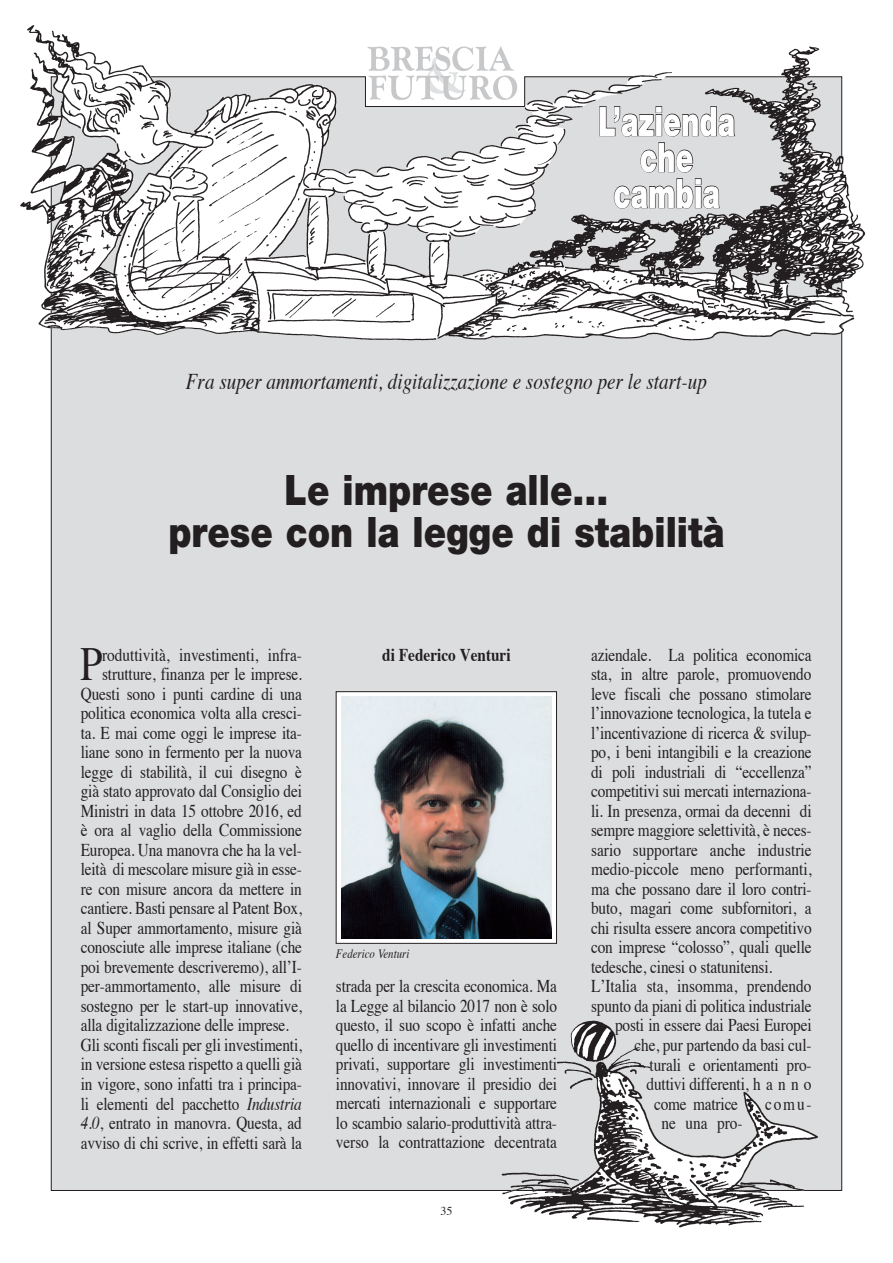
<style>
.page{position:relative;width:893px;height:1263px;background:#fff}
.page>*{position:absolute;margin:0;border:0;box-sizing:border-box;transform-origin:0 0}
.t1{font:47.4px "Times";color:#231f20;scale:.85 1}
.t2{font:900 42px/42px "Helvetica Neue";color:#231f20;text-align:center;scale:.85 1}
.t3{font:900 40.5px/36px "Helvetica Neue LT Std";color:#fff;text-align:center;scale:.7 1}
.t4{font:italic 22.5px "Times";color:#231f20;scale:.85 1}
.t5{font:18px/19.5px "Times";letter-spacing:-.01em;color:#231f20;text-align:justify;scale:.85 1}
.t6{font:700 18px "Times";color:#231f20;scale:.85 1}
.t7{font:italic 12.75px "Times";color:#231f20;scale:.85 1}
.t8{font:12px "Times";color:#231f20}
.s1{font-style:italic}
</style>
<div class="page">
<div style="left:51px;top:343px;width:791px;height:848px;background:#dcdddf"></div>
<img style="left:20px;top:25px;width:846px;height:318px">
<svg style="left:599px;top:106px;width:137px;height:103px;background:#c4c4c6"></svg>
<svg style="left:338px;top:693px;width:217px;height:248px"></svg>
<div style="left:336px;top:691px;width:221px;height:252px;border:1px solid #231f20"></div>
<img style="left:341px;top:697px;width:210px;height:241px">
<img style="left:445px;top:995px;width:398px;height:233px">
<h3 class="t3" style="left:598px;top:103px;width:197px">L’azienda che cambia</h3>
<p class="t4" style="left:186px;top:362px;width:615px">Fra super ammortamenti, digitalizzazione e sostegno per le start-up</p>
<h2 class="t2" style="left:168px;top:469px;width:656px">Le imprese alle...<br>prese con la legge di stabilità</h2>
<h1 class="t1" style="left:80px;top:620px;width:28px">P</h1>
<p class="t5" style="left:102px;top:644px;width:236px">roduttività, investimenti, infra-</p>
<p class="t5" style="left:102px;top:663px;width:236px">strutture, finanza per le imprese.</p>
<p class="t5" style="left:81px;top:683px;width:262px">Questi sono i punti cardine di una</p>
<p class="t5" style="left:81px;top:702px;width:262px">politica economica volta alla cresci-</p>
<p class="t5" style="left:81px;top:722px;width:262px">ta. E mai come oggi le imprese ita-</p>
<p class="t5" style="left:81px;top:741px;width:262px">liane sono in fermento per la nuova</p>
<p class="t5" style="left:81px;top:761px;width:262px">legge di stabilità, il cui disegno è</p>
<p class="t5" style="left:81px;top:780px;width:262px">già stato approvato dal Consiglio dei</p>
<p class="t5" style="left:81px;top:800px;width:262px">Ministri in data 15 ottobre 2016, ed</p>
<p class="t5" style="left:81px;top:819px;width:262px">è ora al vaglio della Commissione</p>
<p class="t5" style="left:81px;top:838px;width:262px">Europea. Una manovra che ha la vel-</p>
<p class="t5" style="left:81px;top:858px;width:262px">leità di mescolare misure già in esse-</p>
<p class="t5" style="left:81px;top:878px;width:262px">re con misure ancora da mettere in</p>
<p class="t5" style="left:81px;top:897px;width:262px">cantiere. Basti pensare al Patent Box,</p>
<p class="t5" style="left:81px;top:917px;width:262px">al Super ammortamento, misure già</p>
<p class="t5" style="left:81px;top:936px;width:262px">conosciute alle imprese italiane (che</p>
<p class="t5" style="left:81px;top:956px;width:262px">poi brevemente descriveremo), all’I-</p>
<p class="t5" style="left:81px;top:975px;width:262px">per-ammortamento, alle misure di</p>
<p class="t5" style="left:81px;top:995px;width:262px">sostegno per le start-up innovative,</p>
<p class="t5" style="left:81px;top:1014px;width:246px">alla digitalizzazione delle imprese.</p>
<p class="t5" style="left:81px;top:1034px;width:262px">Gli sconti fiscali per gli investimenti,</p>
<p class="t5" style="left:81px;top:1053px;width:262px">in versione estesa rispetto a quelli già</p>
<p class="t5" style="left:81px;top:1072px;width:262px">in vigore, sono infatti tra i principa-</p>
<p class="t5" style="left:81px;top:1092px;width:262px">li elementi del pacchetto <span class="s1">Industria</span></p>
<p class="t5" style="left:81px;top:1112px;width:262px"><span class="s1">4.0</span>, entrato in manovra. Questa, ad</p>
<p class="t5" style="left:81px;top:1131px;width:262px">avviso di chi scrive, in effetti sarà la</p>
<p class="t6" style="left:382px;top:638px;width:152px">di Federico Venturi</p>
<p class="t7" style="left:336px;top:943px;width:88px">Federico Venturi</p>
<p class="t5" style="left:336px;top:975px;width:262px">strada per la crescita economica. Ma la Legge al bilancio 2017 non è solo questo, il suo scopo è infatti anche quello di incentivare gli investimenti privati, supportare gli investimenti innovativi, innovare il presidio dei mercati internazionali e supportare lo scambio salario-produttività attra&shy;verso la contrattazione decentrata</p>
<p class="t8" style="left:440px;top:1199px;width:13px">35</p>
<p class="t5" style="left:591px;top:644px;width:261px">aziendale. La politica economica</p>
<p class="t5" style="left:591px;top:663px;width:261px">sta, in altre parole, promuovendo</p>
<p class="t5" style="left:591px;top:683px;width:261px">leve fiscali che possano stimolare</p>
<p class="t5" style="left:591px;top:702px;width:261px">l’innovazione tecnologica, la tutela e</p>
<p class="t5" style="left:591px;top:721px;width:261px">l’incentivazione di ricerca &amp; svilup-</p>
<p class="t5" style="left:591px;top:741px;width:261px">po, i beni intangibili e la creazione</p>
<p class="t5" style="left:591px;top:761px;width:261px">di poli industriali di “eccellenza”</p>
<p class="t5" style="left:591px;top:780px;width:261px">competitivi sui mercati internaziona-</p>
<p class="t5" style="left:591px;top:800px;width:261px">li. In presenza, ormai da decenni di</p>
<p class="t5" style="left:591px;top:819px;width:261px">sempre maggiore selettività, è neces-</p>
<p class="t5" style="left:591px;top:839px;width:261px">sario supportare anche industrie</p>
<p class="t5" style="left:591px;top:858px;width:261px">medio-piccole meno performanti,</p>
<p class="t5" style="left:591px;top:878px;width:261px">ma che possano dare il loro contri-</p>
<p class="t5" style="left:591px;top:897px;width:261px">buto, magari come subfornitori, a</p>
<p class="t5" style="left:591px;top:917px;width:261px">chi risulta essere ancora competitivo</p>
<p class="t5" style="left:591px;top:936px;width:261px">con imprese “colosso”, quali quelle</p>
<p class="t5" style="left:591px;top:956px;width:215px">tedesche, cinesi o statunitensi.</p>
<p class="t5" style="left:591px;top:975px;width:261px">L’Italia sta, insomma, prendendo</p>
<p class="t5" style="left:591px;top:994px;width:261px">spunto da piani di politica industriale</p>
<p class="t5" style="left:615px;top:1014px;width:233px">posti in essere dai Paesi Europei</p>
<p class="t5" style="left:635px;top:1033px;width:210px">che, pur partendo da basi cul-</p>
<p class="t5" style="left:650px;top:1053px;width:192px">turali e orientamenti pro-</p>
<p class="t5" style="left:647px;top:1073px;width:196px">duttivi differenti, h a n n o</p>
<p class="t5" style="left:654px;top:1092px;width:100px">come matrice</p>
<p class="t5" style="left:765px;top:1092px;width:56px">comu-</p>
<p class="t5" style="left:662px;top:1112px;width:97px">ne una pro-</p>
</div>
